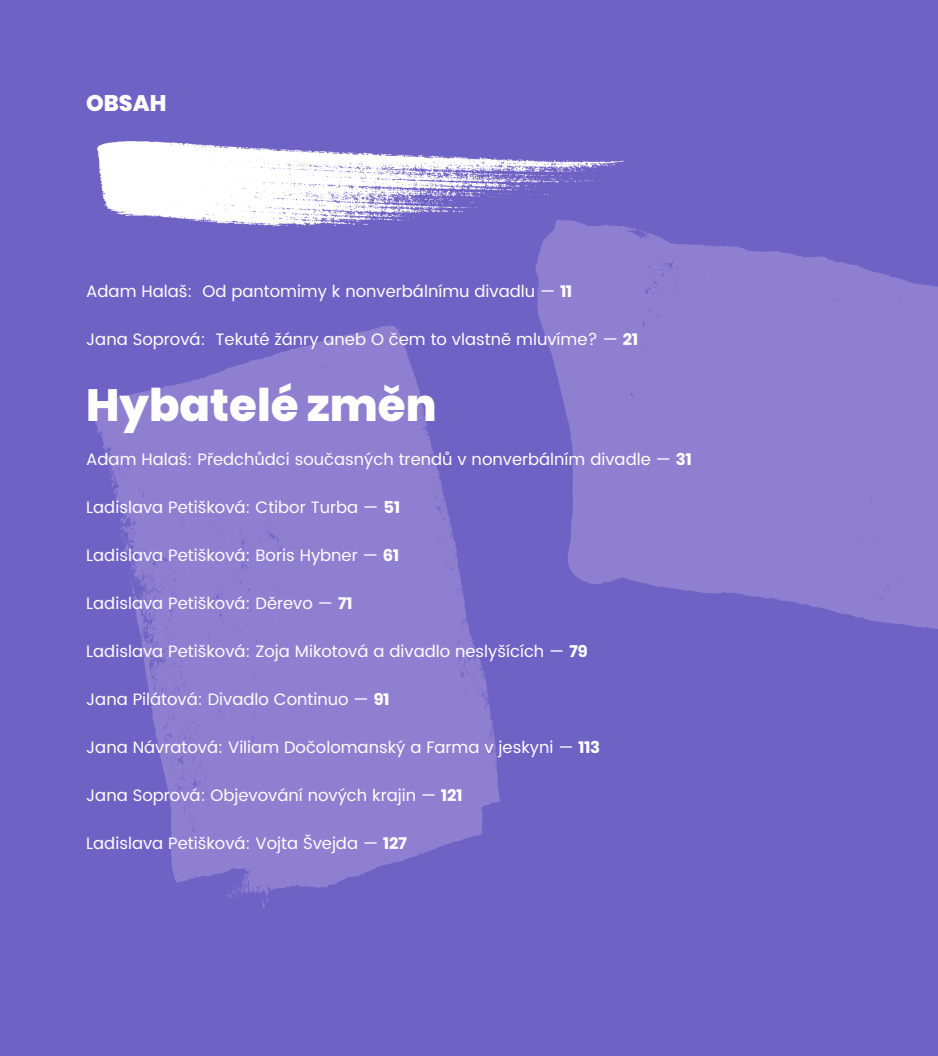
<style>
.page{position:relative;width:938px;height:1056px;background:#fff}
.page>*{position:absolute;margin:0;border:0;box-sizing:border-box;transform-origin:0 0}
.t1{font:800 45px "Poppins";color:#fff}
.t2{font:800 22.5px "Poppins";color:#fff}
.t3{font:16.5px "Poppins";color:#fff}
.s1{font-weight:700}
</style>
<div class="page">
<hr style="left:936px;top:0;width:1px;height:1055px;background:#6e62c4">
<div style="left:0;top:0;width:936px;height:1055px;background:#6e62c4"></div>
<img style="left:90px;top:231px;width:847px;height:678px">
<img style="left:90px;top:141px;width:551px;height:93px">
<h2 class="t2" style="left:86px;top:90px;width:82px">OBSAH</h2>
<p class="t3" style="left:86px;top:279px;width:487px">Adam Halaš: Od pantomimy k nonverbálnímu divadlu — <span class="s1">11</span></p>
<p class="t3" style="left:86px;top:327px;width:553px">Jana Soprová: Tekuté žánry aneb O čem to vlastně mluvíme? — <span class="s1">21</span></p>
<h1 class="t1" style="left:86px;top:379px;width:352px">Hybatelé změn</h1>
<p class="t3" style="left:86px;top:447px;width:607px">Adam Halaš: Předchůdci současných trendů v nonverbálním divadle — <span class="s1">31</span></p>
<p class="t3" style="left:86px;top:495px;width:315px">Ladislava Petišková: Ctibor Turba — <span class="s1">51</span></p>
<p class="t3" style="left:86px;top:543px;width:314px">Ladislava Petišková: Boris Hybner — <span class="s1">61</span></p>
<p class="t3" style="left:86px;top:591px;width:267px">Ladislava Petišková: Děrevo — <span class="s1">71</span></p>
<p class="t3" style="left:86px;top:639px;width:503px">Ladislava Petišková: Zoja Mikotová a divadlo neslyšících — <span class="s1">79</span></p>
<p class="t3" style="left:86px;top:687px;width:305px">Jana Pilátová: Divadlo Continuo — <span class="s1">91</span></p>
<p class="t3" style="left:86px;top:735px;width:515px">Jana Návratová: Viliam Dočolomanský a Farma v jeskyni — <span class="s1">113</span></p>
<p class="t3" style="left:86px;top:783px;width:377px">Jana Soprová: Objevování nových krajin — <span class="s1">121</span></p>
<p class="t3" style="left:86px;top:831px;width:322px">Ladislava Petišková: Vojta Švejda — <span class="s1">127</span></p>
</div>
